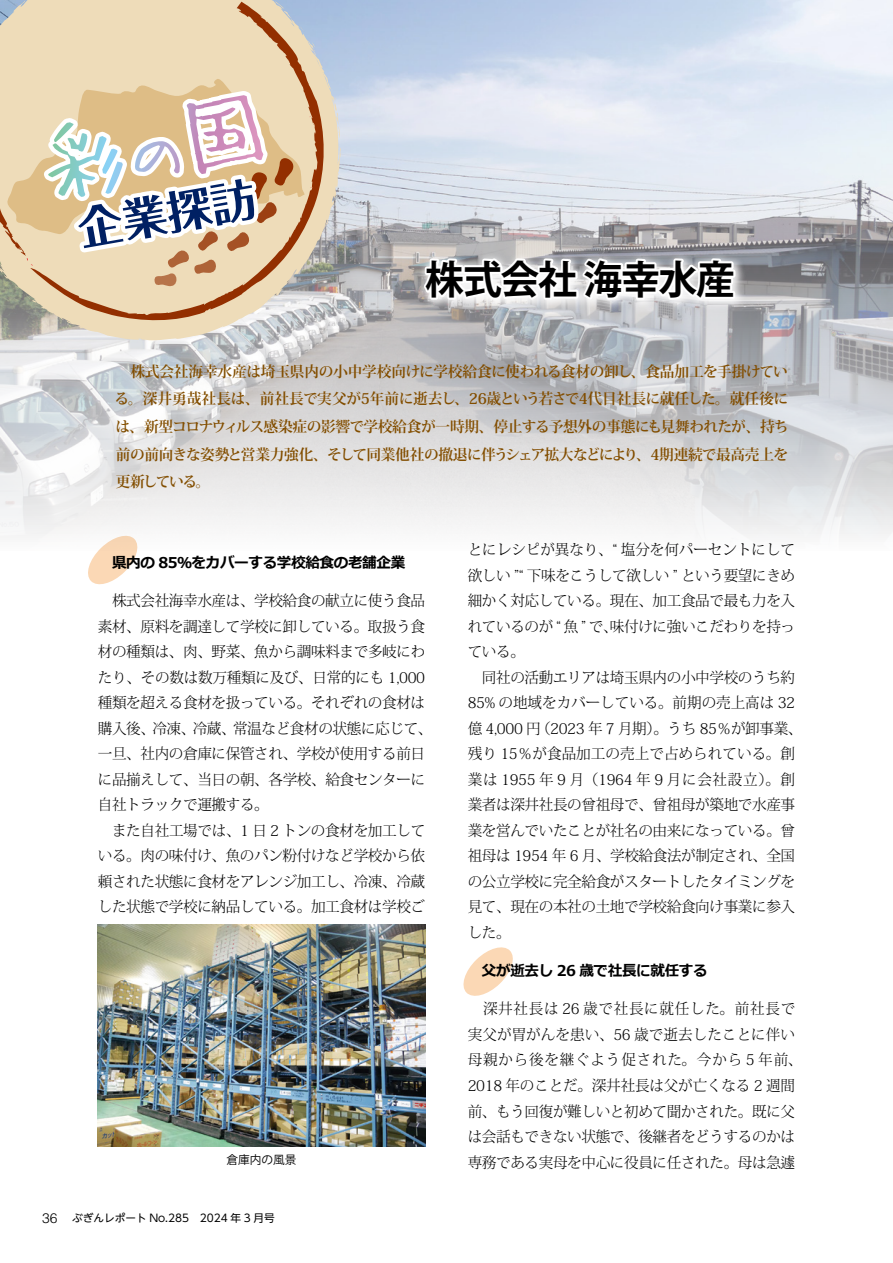
<style>
.page{position:relative;width:893px;height:1263px;background:#fff}
.page>*{position:absolute;margin:0;border:0;box-sizing:border-box;transform-origin:0 0}
.t1{font:700 39.3px "Koz Go Pr 6 N";letter-spacing:-.035em;color:#000}
.t2{font:300 14.85px/25.5px "Koz Min Pr 6 N";letter-spacing:-.025em;color:#000}
.t3{font:700 14.85px/27.6px "Koz Min Pr 6 N";letter-spacing:-.04em;color:#834e00;text-align:justify}
.t4{font:700 14.85px "Meiryo";letter-spacing:-.025em;color:#000}
.t5{font:11.7px "Koz Go Pr 6 N";color:#000}
.t6{font:10.65px "UD Shin Go NT Pro";color:#000}
.s1{font-family:"Helvetica LT Std";font-weight:300;font-size:13.8px}
</style>
<div class="page">
<svg style="left:463px;top:947px;width:50px;height:49px"></svg>
<svg style="left:88px;top:551px;width:49px;height:34px"></svg>
<img style="left:0;top:0;width:893px;height:551px">
<svg style="left:0;top:0;width:341px;height:341px;background:#cdcbc7"></svg>
<svg style="left:331px;top:97px;width:9px;height:52px"></svg>
<svg style="left:168px;top:327px;width:17px;height:4px"></svg>
<svg style="left:0;top:0;width:326px;height:323px;background:#c8b9a8"></svg>
<div style="left:417px;top:252px;width:330px;height:59px;background:#fff;opacity:.9"></div>
<svg style="left:421px;top:255px;width:319px;height:50px"></svg>
<img style="left:98px;top:925px;width:327px;height:222px">
<svg style="left:0;top:0;width:318px;height:317px;background:#dbc8ae"></svg>
<h1 class="t1" style="left:425px;top:257px;width:311px">株式会社 海幸水産</h1>
<p class="t3" style="left:115px;top:358px;width:675px;text-indent:16px">株式会社海幸水産は埼玉県内の小中学校向けに学校給食に使われる食材の卸し、食品加工を手掛けている。深井勇哉社長は、前社長で実父が5年前に逝去し、26歳という若さで4代目社長に就任した。就任後には、新型コロナウィルス感染症の影響で学校給食が一時期、停止する予想外の事態にも見舞われたが、持ち前の前向きな姿勢と営業力強化、そして同業他社の撤退に伴うシェア拡大などにより、4期連続で最高売上を更新している。</p>
<p class="t4" style="left:98px;top:552px;width:309px">　県内の 85％をカバーする学校給食の老舗企業</p>
<p class="t2" style="left:98px;top:588px;width:336px">　株式会社海幸水産は、学校給食の献立に使う食品素材、原料を調達して学校に卸している。取扱う食材の種類は、肉、野菜、魚から調味料まで多岐にわたり、その数は数万種類に及び、日常的にも 1,000種類を超える食材を扱っている。それぞれの食材は購入後、冷凍、冷蔵、常温など食材の状態に応じて、一旦、社内の倉庫に保管され、学校が使用する前日に品揃えして、当日の朝、各学校、給食センターに自社トラックで運搬する。<br>　また自社工場では、1 日 2 トンの食材を加工している。肉の味付け、魚のパン粉付けなど学校から依頼された状態に食材をアレンジ加工し、冷凍、冷蔵した状態で学校に納品している。加工食材は学校ご</p>
<p class="t5" style="left:226px;top:1153px;width:72px">倉庫内の風景</p>
<p class="t6" style="left:42px;top:1210px;width:234px"><span class="s1">36</span> ぶぎんレポート No.285　2024 年 3 月号</p>
<p class="t2" style="left:468px;top:537px;width:336px">とにレシピが異なり、“ 塩分を何パーセントにして欲しい ”“ 下味をこうして欲しい ” という要望にきめ細かく対応している。現在、加工食品で最も力を入れているのが “ 魚 ” で、味付けに強いこだわりを持っている。<br>　同社の活動エリアは埼玉県内の小中学校のうち約<br>85% の地域をカバーしている。前期の売上高は 32億 4,000 円（2023 年 7 月期）。うち 85％が卸事業、残り 15％が食品加工の売上で占められている。創業は 1955 年 9 月（1964 年 9 月に会社設立）。創業者は深井社長の曾祖母で、曾祖母が築地で水産事業を営んでいたことが社名の由来になっている。曾祖母は 1954 年 6 月、学校給食法が制定され、全国の公立学校に完全給食がスタートしたタイミングを見て、現在の本社の土地で学校給食向け事業に参入した。</p>
<p class="t4" style="left:468px;top:960px;width:241px">　父が逝去し 26 歳で社長に就任する</p>
<p class="t2" style="left:468px;top:996px;width:336px">　深井社長は 26 歳で社長に就任した。前社長で実父が胃がんを患い、56 歳で逝去したことに伴い母親から後を継ぐよう促された。今から 5 年前、<br>2018 年のことだ。深井社長は父が亡くなる 2 週間前、もう回復が難しいと初めて聞かされた。既に父は会話もできない状態で、後継者をどうするのかは専務である実母を中心に役員に任された。母は急遽</p>
</div>
